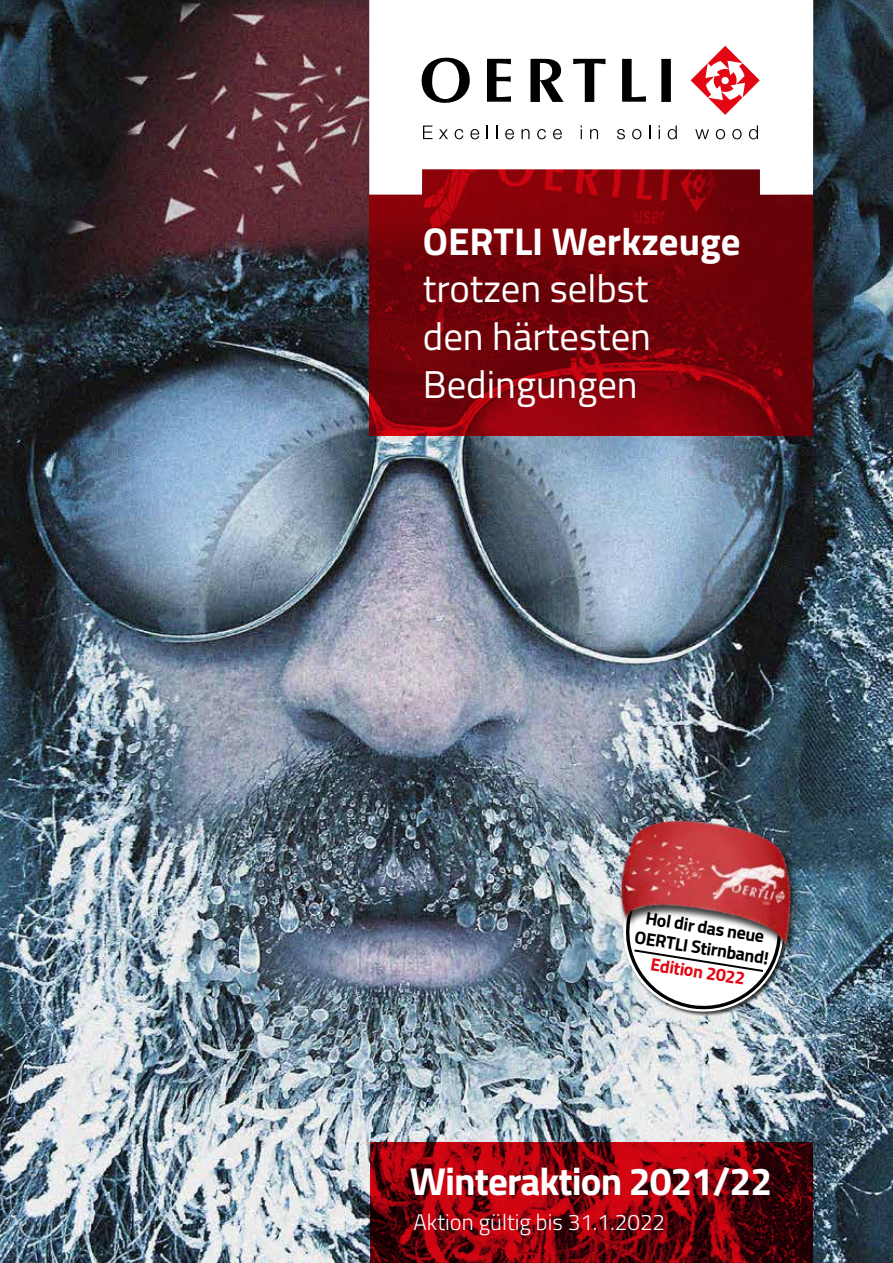
<style>
.page{position:relative;width:893px;height:1263px;background:#fff}
.page>*{position:absolute;margin:0;border:0;box-sizing:border-box;transform-origin:0 0}
.t1{font:700 39px "Titillium Web";letter-spacing:-.025em;color:#fff}
.t2{font:38.7px/47.5px "Titillium Web";color:#fff;text-align:justify}
.t3{font:700 38.7px "Titillium Web";color:#fff}
.t4{font:300 22.5px "Titillium Web";color:#fff}
.t5{font:700 18px/20.7px "Titillium Web";color:#000;text-align:center}
.t6{font:700 18px "Titillium Web";color:#e30613}
</style>
<div class="page">
<img style="left:0;top:0;width:893px;height:1263px">
<svg style="left:369px;top:195px;width:444px;height:240px;background:#78020a"></svg>
<svg style="left:369px;top:0;width:444px;height:195px"></svg>
<svg style="left:691px;top:46px;width:69px;height:69px"></svg>
<svg style="left:422px;top:58px;width:48px;height:45px"></svg>
<svg style="left:530px;top:59px;width:34px;height:43px"></svg>
<svg style="left:487px;top:59px;width:24px;height:43px"></svg>
<svg style="left:573px;top:59px;width:32px;height:43px"></svg>
<svg style="left:622px;top:59px;width:24px;height:43px"></svg>
<svg style="left:661px;top:59px;width:10px;height:43px"></svg>
<svg style="left:423px;top:126px;width:9px;height:13px"></svg>
<svg style="left:439px;top:129px;width:9px;height:10px"></svg>
<svg style="left:455px;top:129px;width:8px;height:10px"></svg>
<svg style="left:470px;top:129px;width:9px;height:10px"></svg>
<svg style="left:487px;top:126px;width:1px;height:13px"></svg>
<svg style="left:496px;top:126px;width:1px;height:13px"></svg>
<svg style="left:505px;top:129px;width:9px;height:10px"></svg>
<svg style="left:522px;top:129px;width:7px;height:10px"></svg>
<svg style="left:537px;top:129px;width:9px;height:10px"></svg>
<svg style="left:553px;top:129px;width:9px;height:10px"></svg>
<svg style="left:581px;top:126px;width:1px;height:13px"></svg>
<svg style="left:590px;top:129px;width:8px;height:10px"></svg>
<svg style="left:617px;top:129px;width:8px;height:10px"></svg>
<svg style="left:632px;top:129px;width:9px;height:10px"></svg>
<svg style="left:649px;top:126px;width:1px;height:13px"></svg>
<svg style="left:659px;top:126px;width:1px;height:13px"></svg>
<svg style="left:668px;top:126px;width:9px;height:13px"></svg>
<svg style="left:695px;top:129px;width:14px;height:10px"></svg>
<svg style="left:716px;top:129px;width:9px;height:10px"></svg>
<svg style="left:732px;top:129px;width:10px;height:10px"></svg>
<svg style="left:749px;top:126px;width:9px;height:13px"></svg>
<svg style="left:618px;top:1000px;width:171px;height:17px;background:#adb6bb"></svg>
<img style="left:599px;top:778px;width:214px;height:222px">
<svg style="left:370px;top:1142px;width:442px;height:121px;background:#7c030c"></svg>
<p class="t3" style="left:423px;top:212px;width:319px">OERTLI Werkzeuge</p>
<p class="t2" style="left:423px;top:263px;width:230px">trotzen selbst den härtesten Bedingungen</p>
<p class="t5" style="left:640px;top:905px;width:137px;rotate:9deg">Hol dir das neue<br>OERTLI Stirnband!</p>
<p class="t6" style="left:653px;top:950px;width:97px;rotate:9deg">Edition 2022</p>
<p class="t1" style="left:410px;top:1151px;width:364px">Winteraktion 2021/22</p>
<p class="t4" style="left:414px;top:1205px;width:253px">Aktion gültig bis 31.1.2022</p>
</div>
